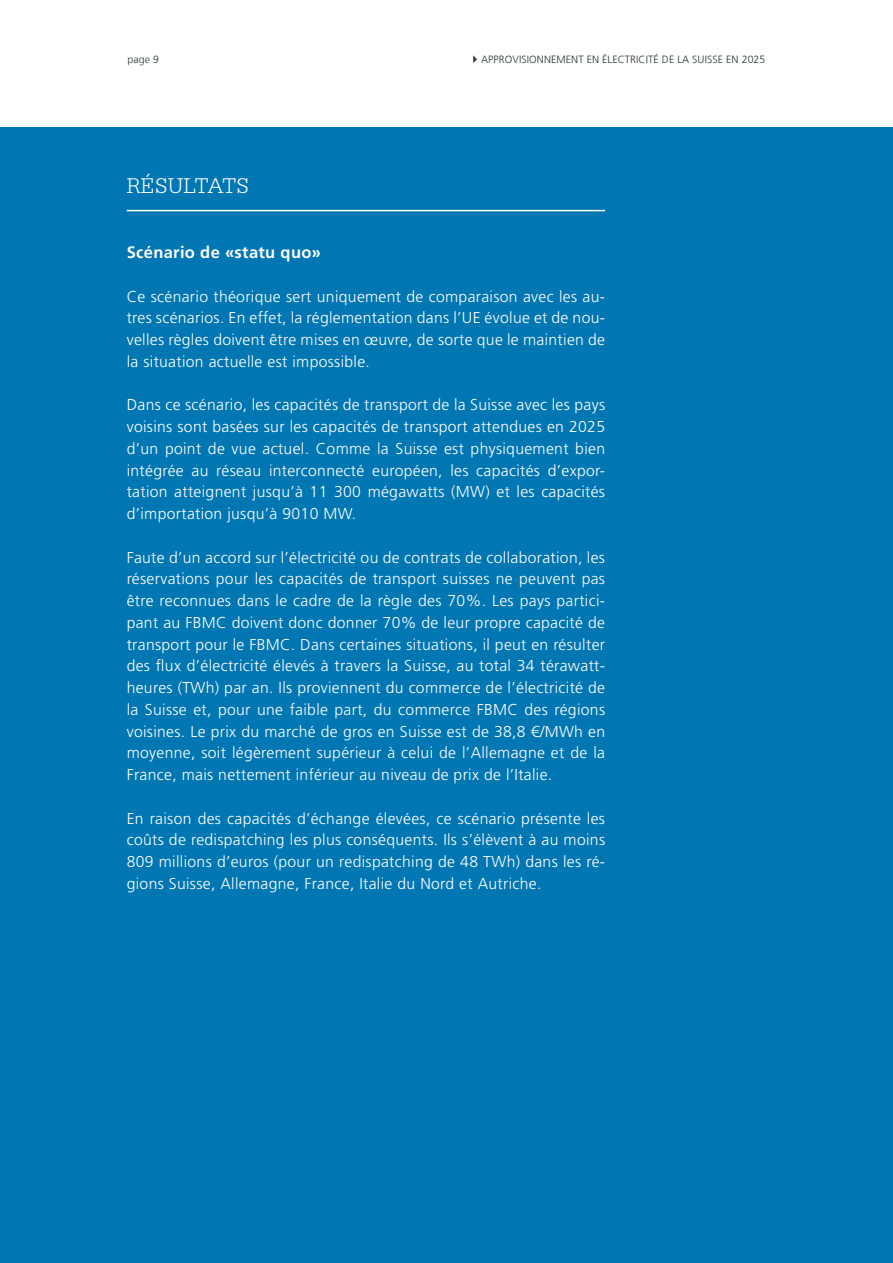
<style>
.page{position:relative;width:893px;height:1263px;background:#fff}
.page>*{position:absolute;margin:0;border:0;box-sizing:border-box;transform-origin:0 0}
.t1{font:300 22.5px "Serifa Std";letter-spacing:.02em;color:#fff}
.t2{font:700 16.5px "Frutiger LT Com";letter-spacing:.02em;color:#fff}
.t3{font:300 15.75px/21.8px "Frutiger LT Std";letter-spacing:.02em;color:#fff;text-align:justify}
.t4{font:300 10.5px "Frutiger LT Com";letter-spacing:.01em;color:#283534}
</style>
<div class="page">
<div style="left:0;top:128px;width:893px;height:1135px;background:#0076b3"></div>
<hr style="left:127px;top:210px;width:478px;height:1px;background:#fff">
<p class="t4" style="left:128px;top:53px;width:33px">page 9</p>
<p class="t4" style="left:481px;top:53px;width:286px">APPROVISIONNEMENT EN ÉLECTRICITÉ DE LA SUISSE EN 2025</p>
<h1 class="t1" style="left:127px;top:173px;width:124px">RÉSULTATS</h1>
<p class="t2" style="left:127px;top:243px;width:196px">Scénario de «statu quo»</p>
<p class="t3" style="left:127px;top:285px;width:480px">Ce scénario théorique sert uniquement de comparaison avec les au&shy;tres scénarios. En effet, la réglementation dans l’UE évolue et de nou&shy;velles règles doivent être mises en œuvre, de sorte que le maintien de la situation actuelle est impossible.</p>
<p class="t3" style="left:127px;top:394px;width:480px">Dans ce scénario, les capacités de transport de la Suisse avec les pays voisins sont basées sur les capacités de transport attendues en 2025 d’un point de vue actuel. Comme la Suisse est physiquement bien intégrée au réseau interconnecté européen, les capacités d’expor&shy;tation atteignent jusqu’à 11 300 mégawatts (MW) et les capacités d’importation jusqu’à 9010 MW.</p>
<p class="t3" style="left:127px;top:546px;width:480px">Faute d’un accord sur l’électricité ou de contrats de collaboration, les réservations pour les capacités de transport suisses ne peuvent pas être reconnues dans le cadre de la règle des 70%. Les pays partici&shy;pant au FBMC doivent donc donner 70% de leur propre capacité de transport pour le FBMC. Dans certaines situations, il peut en résulter des flux d’électricité élevés à travers la Suisse, au total 34 térawatt&shy;heures (TWh) par an. Ils proviennent du commerce de l’électricité de la Suisse et, pour une faible part, du commerce FBMC des régions voisines. Le prix du marché de gros en Suisse est de 38,8 €/MWh en moyenne, soit légèrement supérieur à celui de l’Allemagne et de la France, mais nettement inférieur au niveau de prix de l’Italie.</p>
<p class="t3" style="left:127px;top:807px;width:480px">En raison des capacités d’échange élevées, ce scénario présente les coûts de redispatching les plus conséquents. Ils s’élèvent à au moins 809 millions d’euros (pour un redispatching de 48 TWh) dans les ré&shy;gions Suisse, Allemagne, France, Italie du Nord et Autriche.</p>
</div>
